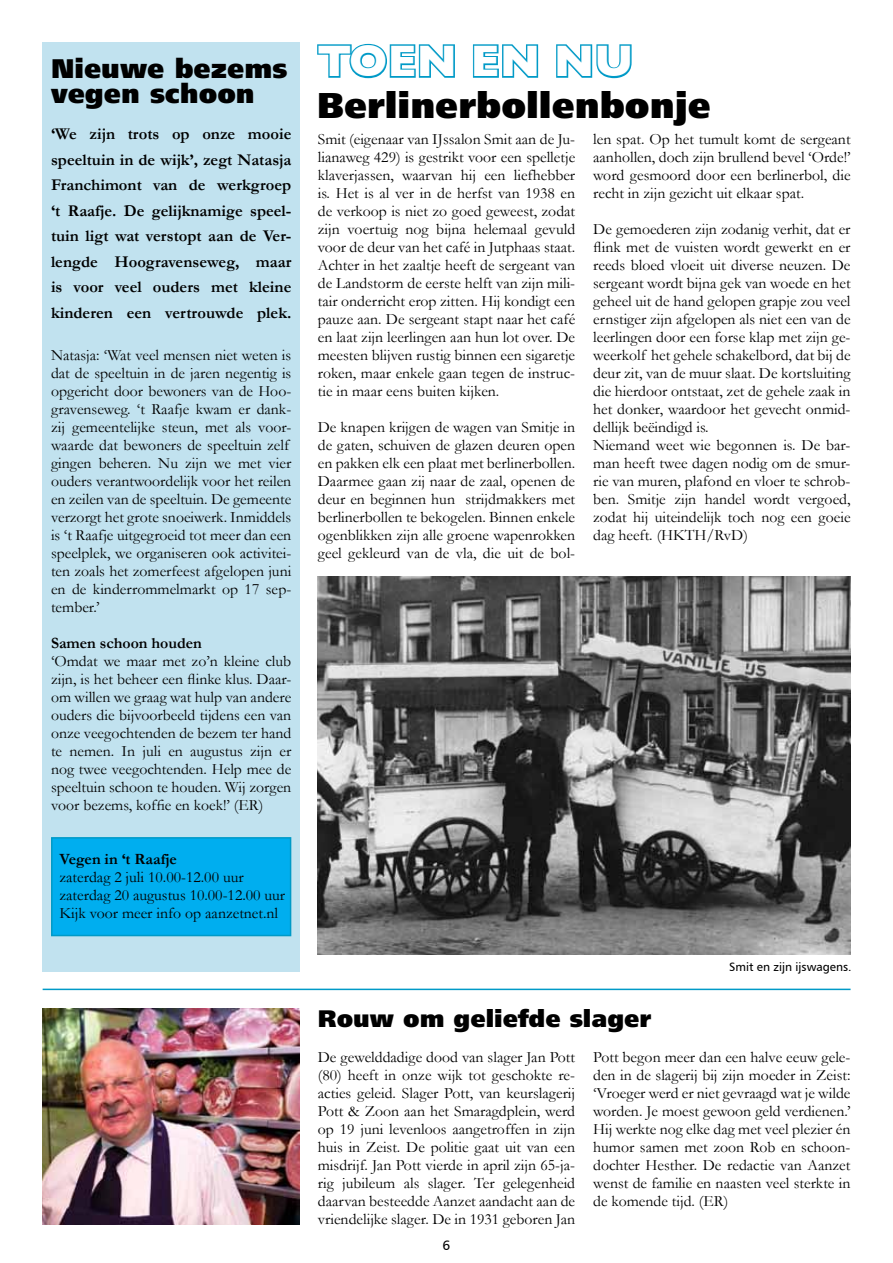
<style>
.page{position:relative;width:893px;height:1263px;background:#fff}
.page>*{position:absolute;margin:0;border:0;box-sizing:border-box;transform-origin:0 0}
.t1{font:700 45px "Gill Sans";color:#fff}
.t2{font:36px "Humanist 777 BT Extra Black B";color:#000}
.t3{font:27px/25.5px "Humanist 777 BT Extra Black B";color:#000}
.t4{font:24px "Humanist 777 BT Extra Black B";color:#000}
.t5{font:700 16.5px/25.5px "Garamond";color:#000;text-align:justify}
.t6{font:15.75px/18px "Garamond";color:#000;text-align:justify}
.t7{font:700 15.75px "Garamond";color:#000}
.t8{font:13.5px "Humanist 777 BT Roman B";color:#000}
.t9{font:12px "Humanist 777 BT Roman B";color:#000}
</style>
<div class="page">
<div style="left:43px;top:43px;width:257px;height:929px;background:#c1e2ef"></div>
<svg style="left:317px;top:43px;width:138px;height:36px"></svg>
<svg style="left:472px;top:44px;width:67px;height:34px"></svg>
<svg style="left:556px;top:44px;width:76px;height:35px"></svg>
<img style="left:318px;top:576px;width:532px;height:378px">
<hr style="left:43px;top:989px;width:808px;height:1px;background:#009ac7">
<img style="left:43px;top:1008px;width:257px;height:216px">
<div style="left:51px;top:837px;width:240px;height:99px;background:#00aeef;border:2px solid #009ac7"></div>
<h3 class="t3" style="left:51px;top:55px;width:238px">Nieuwe bezems vegen schoon</h3>
<p class="t5" style="left:51px;top:121px;width:242px">‘We zijn trots op onze mooie speeltuin in de wijk’, zegt Natasja Franchimont van de werkgroep ‘t Raafje. De gelijknamige speel&shy;tuin ligt wat verstopt aan de Ver&shy;lengde Hoogravenseweg, maar is voor veel ouders met kleine kinderen een vertrouwde plek.</p>
<p class="t6" style="left:51px;top:346px;width:242px;text-align:left">Natasja: ‘Wat veel mensen niet weten is dat de speeltuin in de jaren negentig is opgericht door bewoners van de Hoo&shy;gravenseweg. ‘t Raafje kwam er dank&shy;zij gemeentelijke steun, met als voor&shy;waarde dat bewoners de speeltuin zelf gingen beheren. Nu zijn we met vier ouders verantwoordelijk voor het reilen en zeilen van de speeltuin. De gemeente verzorgt het grote snoeiwerk. Inmiddels is ‘t Raafje uitgegroeid tot meer dan een speelplek, we organiseren ook activitei&shy;ten zoals het zomerfeest afgelopen juni en de kinderrommelmarkt op 17 sep&shy;tember.’</p>
<p class="t7" style="left:51px;top:632px;width:152px">Samen schoon houden</p>
<p class="t6" style="left:51px;top:652px;width:242px">‘Omdat we maar met zo’n kleine club zijn, is het beheer een flinke klus. Daar&shy;om willen we graag wat hulp van andere ouders die bijvoorbeeld tijdens een van onze veegochtenden de bezem ter hand te nemen. In juli en augustus zijn er nog twee veegochtenden. Help mee de speeltuin schoon te houden. Wij zorgen voor bezems, koffie en koek!’ (ER)</p>
<p class="t7" style="left:60px;top:848px;width:119px">Vegen in ‘t Raafje</p>
<p class="t6" style="left:60px;top:868px;width:227px;text-align:left">zaterdag 2 juli 10.00-12.00 uur zaterdag 20 augustus 10.00-12.00 uur<br>Kijk voor meer info op aanzetnet.nl</p>
<h1 class="t1" style="left:317px;top:35px;width:318px">TOEN EN NU</h1>
<h2 class="t2" style="left:317px;top:83px;width:395px">Berlinerbollenbonje</h2>
<p class="t6" style="left:318px;top:130px;width:259px">Smit (eigenaar van IJssalon Smit aan de Ju&shy;lianaweg 429) is gestrikt voor een spelletje klaverjassen, waarvan hij een liefhebber is. Het is al ver in de herfst van 1938 en de verkoop is niet zo goed geweest, zodat zijn voertuig nog bijna helemaal gevuld voor de deur van het café in Jutphaas staat.<br>Achter in het zaaltje heeft de sergeant van de Landstorm de eerste helft van zijn mili&shy;tair onderricht erop zitten. Hij kondigt een pauze aan. De sergeant stapt naar het café en laat zijn leerlingen aan hun lot over. De meesten blijven rustig binnen een sigaretje roken, maar enkele gaan tegen de instruc&shy;tie in maar eens buiten kijken.</p>
<p class="t6" style="left:318px;top:418px;width:259px">De knapen krijgen de wagen van Smitje in de gaten, schuiven de glazen deuren open en pakken elk een plaat met berlinerbollen.<br>Daarmee gaan zij naar de zaal, openen de deur en beginnen hun strijdmakkers met berlinerbollen te bekogelen. Binnen enkele ogenblikken zijn alle groene wapenrokken geel gekleurd van de vla, die uit de bol-</p>
<p class="t6" style="left:593px;top:130px;width:259px">len spat. Op het tumult komt de sergeant aanhollen, doch zijn brullend bevel ‘Orde!’ word gesmoord door een berlinerbol, die recht in zijn gezicht uit elkaar spat.</p>
<p class="t6" style="left:593px;top:220px;width:259px;text-align:left">De gemoederen zijn zodanig verhit, dat er flink met de vuisten wordt gewerkt en er reeds bloed vloeit uit diverse neuzen. De sergeant wordt bijna gek van woede en het geheel uit de hand gelopen grapje zou veel ernstiger zijn afgelopen als niet een van de leerlingen door een forse klap met zijn ge&shy;weerkolf het gehele schakelbord, dat bij de deur zit, van de muur slaat. De kortsluiting die hierdoor ontstaat, zet de gehele zaak in het donker, waardoor het gevecht onmid&shy;dellijk beëindigd is.<br>Niemand weet wie begonnen is. De bar&shy;man heeft twee dagen nodig om de smur&shy;rie van muren, plafond en vloer te schrob&shy;ben. Smitje zijn handel wordt vergoed, zodat hij uiteindelijk toch nog een goeie dag heeft. (HKTH/RvD)</p>
<h3 class="t4" style="left:318px;top:1003px;width:335px">Rouw om geliefde slager</h3>
<p class="t9" style="left:729px;top:960px;width:124px">Smit en zijn ijswagens.</p>
<p class="t6" style="left:318px;top:1048px;width:259px">De gewelddadige dood van slager Jan Pott (80) heeft in onze wijk tot geschokte re&shy;acties geleid. Slager Pott, van keurslagerij Pott &amp; Zoon aan het Smaragdplein, werd op 19 juni levenloos aangetroffen in zijn huis in Zeist. De politie gaat uit van een misdrijf. Jan Pott vierde in april zijn 65-ja&shy;rig jubileum als slager. Ter gelegenheid daarvan besteedde Aanzet aandacht aan de vriendelijke slager. De in 1931 geboren Jan</p>
<p class="t6" style="left:593px;top:1048px;width:259px">Pott begon meer dan een halve eeuw gele&shy;den in de slagerij bij zijn moeder in Zeist: ‘Vroeger werd er niet gevraagd wat je wilde worden. Je moest gewoon geld verdienen.’ Hij werkte nog elke dag met veel plezier én humor samen met zoon Rob en schoon&shy;dochter Hesther. De redactie van Aanzet wenst de familie en naasten veel sterkte in de komende tijd. (ER)</p>
<p class="t8" style="left:443px;top:1237px;width:9px">6</p>
</div>
